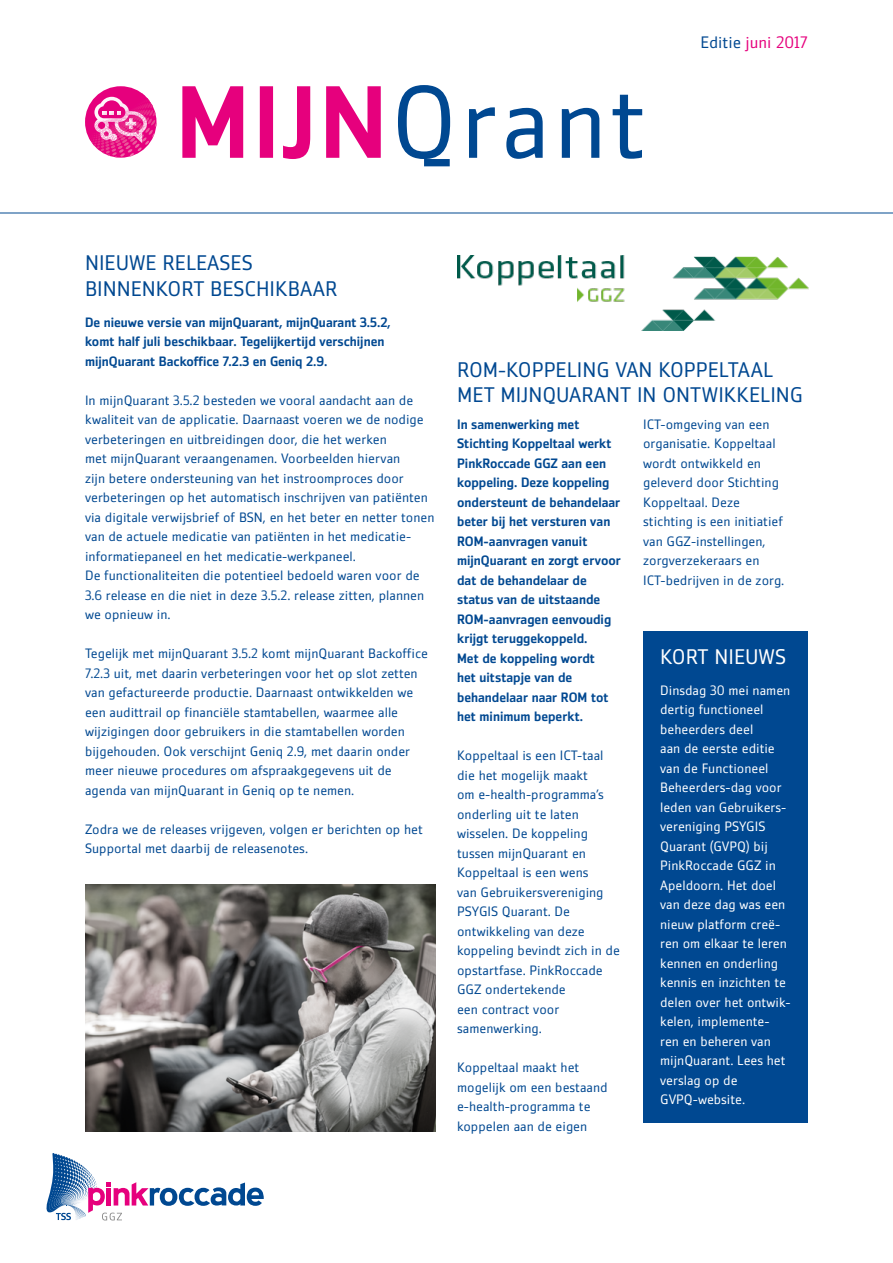
<style>
.page{position:relative;width:893px;height:1263px;background:#fff}
.page>*{position:absolute;margin:0;border:0;box-sizing:border-box;transform-origin:0 0}
.t1{font:21px/25.5px "Zemestro Pro";color:#004891}
.t2{font:21px "Zemestro Pro";color:#fff}
.t3{font:16.5px "Zemestro Pro";color:#e6007d}
.t4{font:13.5px/19.5px "Zemestro Pro";color:#004891}
.t5{font:500 13.5px/19.5px "Zemestro Pro";color:#004891}
.t6{font:13.5px/19.5px "Zemestro Pro";color:#fff}
.s1{color:#004891}
</style>
<div class="page">
<hr style="left:0;top:213px;width:893px;height:1px;background:#004891">
<div style="left:643px;top:631px;width:165px;height:492px;background:#004891"></div>
<div style="left:85px;top:86px;width:71px;height:72px;background:#e6007d;border-radius:50%"></div>
<svg style="left:87px;top:92px;width:68px;height:65px"></svg>
<svg style="left:398px;top:85px;width:244px;height:81px"></svg>
<svg style="left:182px;top:86px;width:199px;height:73px"></svg>
<svg style="left:46px;top:1153px;width:218px;height:68px"></svg>
<img style="left:457px;top:255px;width:351px;height:76px">
<img style="left:85px;top:884px;width:351px;height:247px">
<p class="t3" style="left:701px;top:33px;width:109px"><span class="s1">Editie</span> juni 2017</p>
<h1 class="t1" style="left:85px;top:250px;width:254px">NIEUWE RELEASES<br>BINNENKORT BESCHIKBAAR</h1>
<p class="t5" style="left:85px;top:312px;width:307px">De nieuwe versie van mijnQuarant, mijnQuarant 3.5.2, komt half juli beschikbaar. Tegelijkertijd verschijnen mijnQuarant Backoffice 7.2.3 en Geniq 2.9.</p>
<p class="t4" style="left:85px;top:390px;width:351px">In mijnQuarant 3.5.2 besteden we vooral aandacht aan de kwaliteit van de applicatie. Daarnaast voeren we de nodige verbeteringen en uitbreidingen door, die het werken<br>met mijnQuarant veraangenamen. Voorbeelden hiervan<br>zijn betere ondersteuning van het instroomproces door verbeteringen op het automatisch inschrijven van patiënten via digitale verwijsbrief of BSN, en het beter en netter tonen van de actuele medicatie van patiënten in het medicatie&shy;informatiepaneel en het medicatie-werkpaneel.<br>De functionaliteiten die potentieel bedoeld waren voor de 3.6 release en die niet in deze 3.5.2. release zitten, plannen we opnieuw in.</p>
<p class="t4" style="left:85px;top:644px;width:345px">Tegelijk met mijnQuarant 3.5.2 komt mijnQuarant Backoffice 7.2.3 uit, met daarin verbeteringen voor het op slot zetten van gefactureerde productie. Daarnaast ontwikkelden we een audittrail op financiële stamtabellen, waarmee alle wijzigingen door gebruikers in die stamtabellen worden bijgehouden. Ook verschijnt Geniq 2.9, met daarin onder meer nieuwe procedures om afspraakgegevens uit de agenda van mijnQuarant in Geniq op te nemen.</p>
<p class="t4" style="left:85px;top:819px;width:339px">Zodra we de releases vrijgeven, volgen er berichten op het<br>Supportal met daarbij de releasenotes.</p>
<h1 class="t1" style="left:457px;top:357px;width:347px">ROM-KOPPELING VAN KOPPELTAAL<br>MET MIJNQUARANT IN ONTWIKKELING</h1>
<p class="t5" style="left:457px;top:414px;width:165px">In samenwerking met<br>Stichting Koppeltaal werkt<br>PinkRoccade GGZ aan een koppeling. Deze koppeling ondersteunt de behandelaar beter bij het versturen van<br>ROM-aanvragen vanuit mijnQuarant en zorgt ervoor dat de behandelaar de status van de uitstaande<br>ROM-aanvragen eenvoudig krijgt teruggekoppeld.<br>Met de koppeling wordt<br>het uitstapje van de behandelaar naar ROM tot het minimum beperkt.</p>
<p class="t4" style="left:457px;top:746px;width:164px">Koppeltaal is een ICT-taal die het mogelijk maakt<br>om e-health-programma’s onderling uit te laten wisselen. De koppeling tussen mijnQuarant en<br>Koppeltaal is een wens<br>van Gebruikersvereniging<br>PSYGIS Quarant. De ontwikkeling van deze koppeling bevindt zich in de opstartfase. PinkRoccade<br>GGZ ondertekende<br>een contract voor samenwerking.</p>
<p class="t4" style="left:457px;top:1058px;width:152px">Koppeltaal maakt het mogelijk om een bestaand e-health-programma te koppelen aan de eigen</p>
<p class="t4" style="left:643px;top:414px;width:143px">ICT-omgeving van een organisatie. Koppeltaal wordt ontwikkeld en geleverd door Stichting<br>Koppeltaal. Deze stichting is een initiatief van GGZ-instellingen, zorgverzekeraars en<br>ICT-bedrijven in de zorg.</p>
<h1 class="t2" style="left:660px;top:644px;width:127px">KORT NIEUWS</h1>
<p class="t6" style="left:660px;top:680px;width:132px">Dinsdag 30 mei namen dertig functioneel beheerders deel<br>aan de eerste editie van de Functioneel<br>Beheerders-dag voor leden van Gebruikers&shy;vereniging PSYGIS<br>Quarant (GVPQ) bij<br>PinkRoccade GGZ in<br>Apeldoorn. Het doel van deze dag was een nieuw platform creë&shy;ren om elkaar te leren kennen en onderling kennis en inzichten te delen over het ontwik&shy;kelen, implemente&shy;ren en beheren van mijnQuarant. Lees het verslag op de<br>GVPQ-website.</p>
</div>
